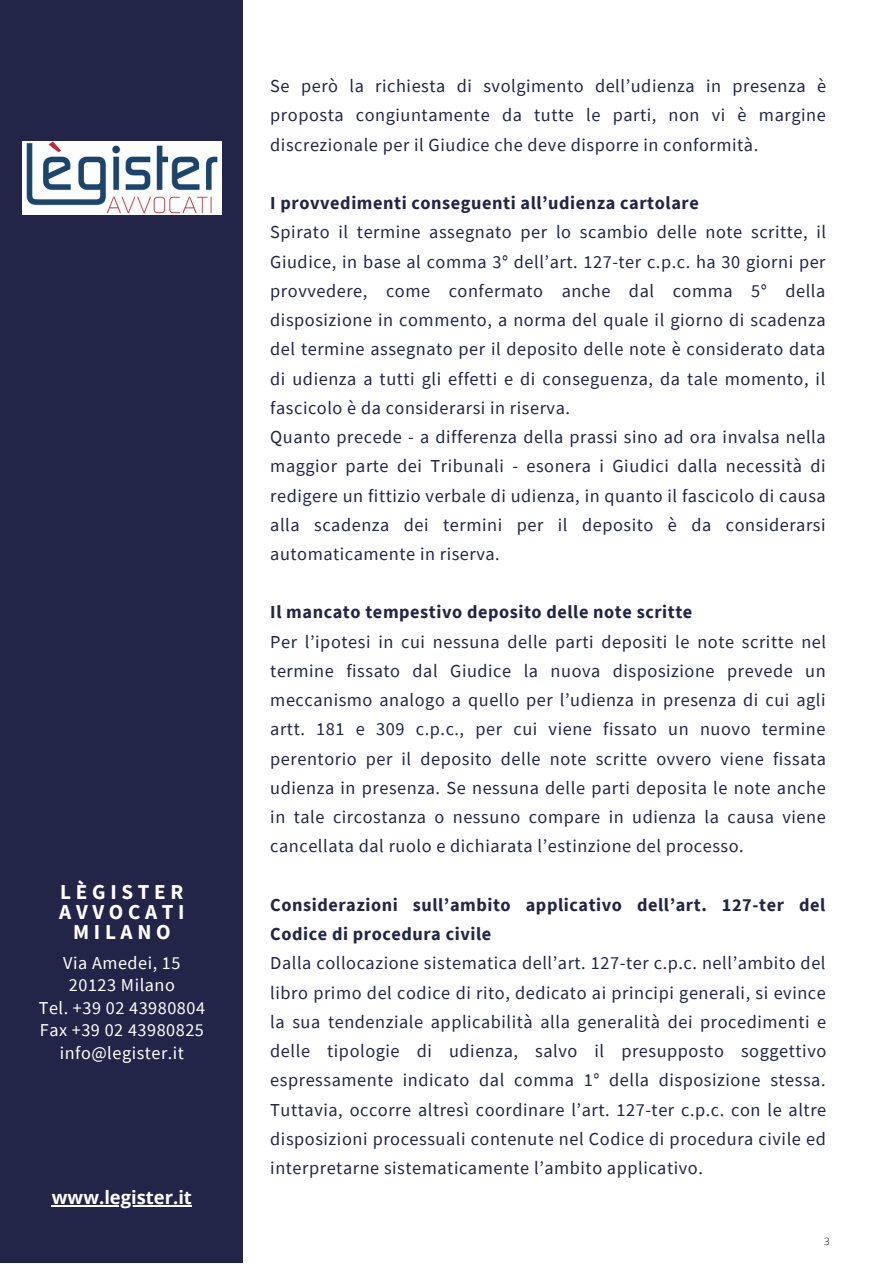
<style>
.page{position:relative;width:893px;height:1264px;background:#fff}
.page>*{position:absolute;margin:0;border:0;box-sizing:border-box;transform-origin:0 0}
.t1{font:700 21.15px/20.2px "Source Sans Pro";letter-spacing:.22em;color:#fff;text-align:center}
.t2{font:18.3px/29.2px "Source Sans Pro";letter-spacing:.03em;color:#222548;text-align:justify}
.t3{font:700 18.3px/29.2px "Source Sans Pro";letter-spacing:.03em;color:#222548}
.t4{font:700 18.3px "Open Sans";color:#fff}
.t5{font:18.15px/22.5px "Source Sans Pro";letter-spacing:.03em;color:#fff;text-align:center}
.t6{font:300 10.05px "Open Sans";color:#000}
</style>
<div class="page">
<div style="left:0;top:0;width:892px;height:1262px;background:#222548"></div>
<div style="left:244px;top:0;width:648px;height:1262px;background:#fff"></div>
<hr style="left:52px;top:1204px;width:140px;height:2px;background:#fff">
<img style="left:22px;top:141px;width:199px;height:73px">
<p class="t1" style="left:59px;top:881px;width:127px">LÈGISTER<br>AVVOCATI<br>MILANO</p>
<p class="t5" style="left:39px;top:950px;width:168px">Via Amedei, 15<br>20123 Milano<br>Tel. +39 02 43980804<br>Fax +39 02 43980825 info@legister.it</p>
<p class="t4" style="left:52px;top:1184px;width:141px">www.legister.it</p>
<p class="t2" style="left:270px;top:71px;width:557px">Se però la richiesta di svolgimento dell’udienza in presenza è proposta congiuntamente da tutte le parti, non vi è margine discrezionale per il Giudice che deve disporre in conformità.</p>
<p class="t3" style="left:270px;top:188px;width:430px">I provvedimenti conseguenti all’udienza cartolare</p>
<p class="t2" style="left:270px;top:217px;width:557px;text-align:left">Spirato il termine assegnato per lo scambio delle note scritte, il Giudice, in base al comma 3° dell’art. 127-ter c.p.c. ha 30 giorni per provvedere, come confermato anche dal comma 5° della disposizione in commento, a norma del quale il giorno di scadenza del termine assegnato per il deposito delle note è considerato data di udienza a tutti gli effetti e di conseguenza, da tale momento, il fascicolo è da considerarsi in riserva.<br>Quanto precede - a differenza della prassi sino ad ora invalsa nella maggior parte dei Tribunali - esonera i Giudici dalla necessità di redigere un fittizio verbale di udienza, in quanto il fascicolo di causa alla scadenza dei termini per il deposito è da considerarsi automaticamente in riserva.</p>
<p class="t3" style="left:270px;top:597px;width:423px">Il mancato tempestivo deposito delle note scritte</p>
<p class="t2" style="left:270px;top:626px;width:557px">Per l’ipotesi in cui nessuna delle parti depositi le note scritte nel termine fissato dal Giudice la nuova disposizione prevede un meccanismo analogo a quello per l’udienza in presenza di cui agli artt. 181 e 309 c.p.c., per cui viene fissato un nuovo termine perentorio per il deposito delle note scritte ovvero viene fissata udienza in presenza. Se nessuna delle parti deposita le note anche in tale circostanza o nessuno compare in udienza la causa viene cancellata dal ruolo e dichiarata l’estinzione del processo.</p>
<p class="t3" style="left:270px;top:889px;width:556px">Considerazioni sull’ambito applicativo dell’art. 127-ter del<br>Codice di procedura civile</p>
<p class="t2" style="left:270px;top:948px;width:557px">Dalla collocazione sistematica dell’art. 127-ter c.p.c. nell’ambito del libro primo del codice di rito, dedicato ai principi generali, si evince la sua tendenziale applicabilità alla generalità dei procedimenti e delle tipologie di udienza, salvo il presupposto soggettivo espressamente indicato dal comma 1° della disposizione stessa.<br>Tuttavia, occorre altresì coordinare l’art. 127-ter c.p.c. con le altre disposizioni processuali contenute nel Codice di procedura civile ed interpretarne sistematicamente l’ambito applicativo.</p>
<p class="t6" style="left:824px;top:1234px;width:7px">3</p>
</div>
